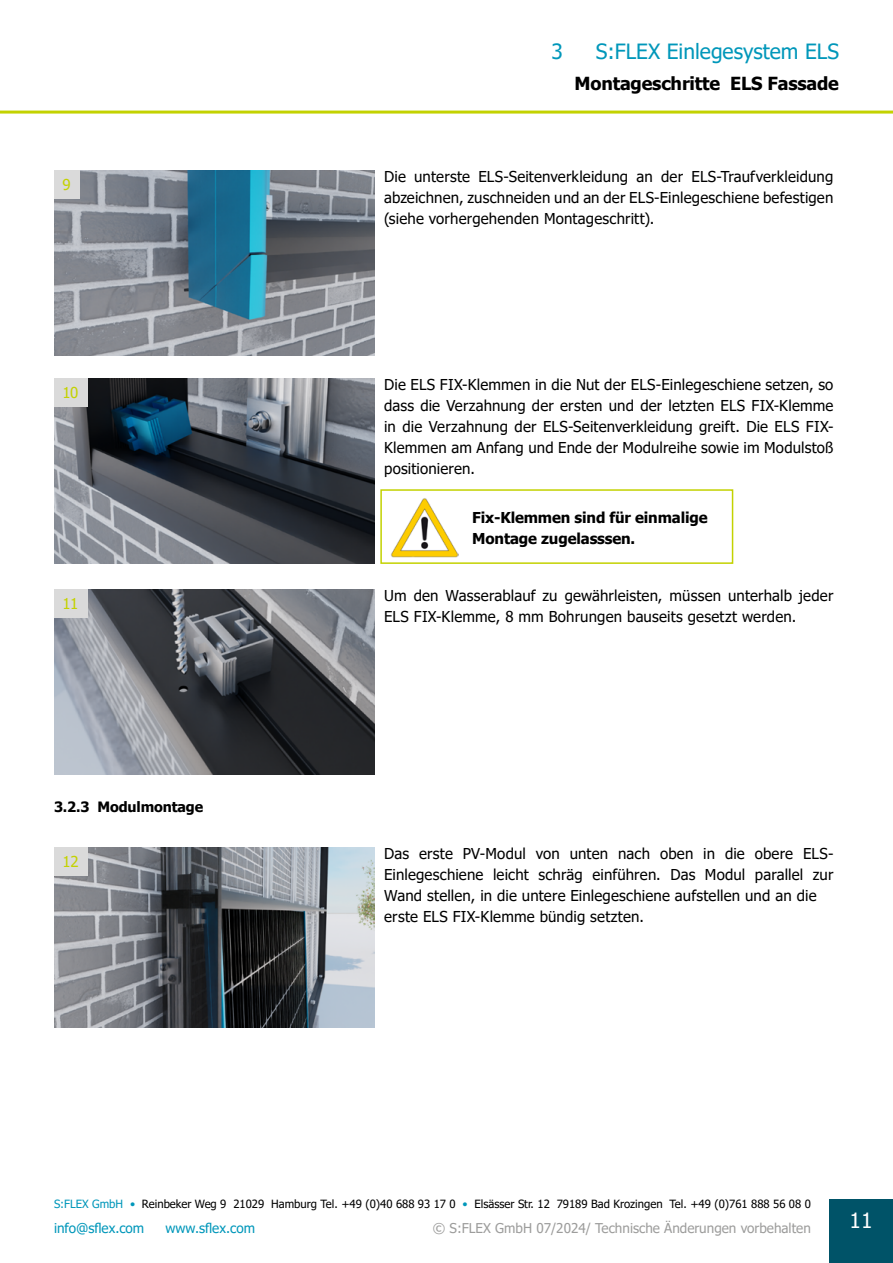
<style>
.page{position:relative;width:893px;height:1263px;background:#fff}
.page>*{position:absolute;margin:0;border:0;box-sizing:border-box;transform-origin:0 0}
.t1{font:21px "Tahoma";color:#0097ba}
.t2{font:21px "Tahoma";color:#fff}
.t3{font:700 18px "Tahoma";letter-spacing:-.01em;color:#000}
.t4{font:15px/21px "Tahoma";letter-spacing:.01em;color:#000;text-align:justify}
.t5{font:700 15px/21px "Tahoma";letter-spacing:-.01em;color:#000}
.t6{font:15px "Tahoma";color:#c3d200}
.t7{font:700 14.25px "Tahoma";letter-spacing:-.01em;color:#000}
.t8{font:13.5px "Tahoma";color:#9d9d9c}
.t9{font:13.5px "Tahoma";color:#0097ba}
.t10{font:11.4px "Tahoma";color:#000}
.s1{color:#0097ba}
</style>
<div class="page">
<hr style="left:0;top:111px;width:893px;height:3px;background:#c3d200">
<div style="left:829px;top:1199px;width:64px;height:64px;background:#005368"></div>
<img style="left:54px;top:847px;width:320px;height:180px">
<img style="left:54px;top:170px;width:320px;height:185px">
<img style="left:54px;top:378px;width:320px;height:186px">
<img style="left:54px;top:589px;width:320px;height:186px">
<div style="left:380px;top:489px;width:353px;height:75px;border:2px solid #c3d200"></div>
<img style="left:391px;top:498px;width:67px;height:60px">
<div style="left:54px;top:170px;width:25px;height:29px;background:#dadada"></div>
<div style="left:54px;top:378px;width:33px;height:29px;background:#dadada"></div>
<div style="left:54px;top:589px;width:33px;height:29px;background:#dadada"></div>
<div style="left:54px;top:847px;width:33px;height:29px;background:#dadada"></div>
<p class="t6" style="left:63px;top:175px;width:10px">9</p>
<p class="t6" style="left:63px;top:383px;width:17px">10</p>
<p class="t6" style="left:63px;top:594px;width:17px">11</p>
<p class="t7" style="left:54px;top:796px;width:151px">3.2.3 Modulmontage</p>
<p class="t6" style="left:63px;top:852px;width:18px">12</p>
<h1 class="t1" style="left:551px;top:37px;width:13px">3</h1>
<h1 class="t1" style="left:596px;top:37px;width:245px">S:FLEX Einlegesystem ELS</h1>
<p class="t3" style="left:574px;top:71px;width:266px">Montageschritte ELS Fassade</p>
<p class="t4" style="left:384px;top:166px;width:451px">Die unterste ELS-Seitenverkleidung an der ELS-Traufverkleidung abzeichnen, zuschneiden und an der ELS-Einlegeschiene befestigen (siehe vorhergehenden Montageschritt).</p>
<p class="t4" style="left:384px;top:375px;width:451px">Die ELS FIX-Klemmen in die Nut der ELS-Einlegeschiene setzen, so dass die Verzahnung der ersten und der letzten ELS FIX-Klemme in die Verzahnung der ELS-Seitenverkleidung greift. Die ELS FIX-Klemmen am Anfang und Ende der Modulreihe sowie im Modulstoß positionieren.</p>
<p class="t5" style="left:472px;top:508px;width:237px">Fix-Klemmen sind für einmalige<br>Montage zugelasssen.</p>
<p class="t4" style="left:384px;top:586px;width:451px">Um den Wasserablauf zu gewährleisten, müssen unterhalb jeder<br>ELS FIX-Klemme, 8 mm Bohrungen bauseits gesetzt werden.</p>
<p class="t4" style="left:384px;top:843px;width:451px;text-align:left">Das erste PV-Modul von unten nach oben in die obere ELS-Einlegeschiene leicht schräg einführen. Das Modul parallel zur Wand stellen, in die untere Einlegeschiene aufstellen und an die erste ELS FIX-Klemme bündig setzten.</p>
<p class="t10" style="left:54px;top:1196px;width:758px"><span class="s1">S:FLEX GmbH •</span> Reinbeker Weg 9 21029 Hamburg Tel. +49 (0)40 688 93 17 0 <span class="s1">•</span> Elsässer Str. 12 79189 Bad Krozingen Tel. +49 (0)761 888 56 08 0</p>
<p class="t8" style="left:433px;top:1219px;width:380px">© S:FLEX GmbH 07/2024/ Technische Änderungen vorbehalten</p>
<p class="t9" style="left:54px;top:1219px;width:92px">info@sflex.com</p>
<p class="t9" style="left:165px;top:1219px;width:91px">www.sflex.com</p>
<h1 class="t2" style="left:850px;top:1206px;width:24px">11</h1>
</div>
